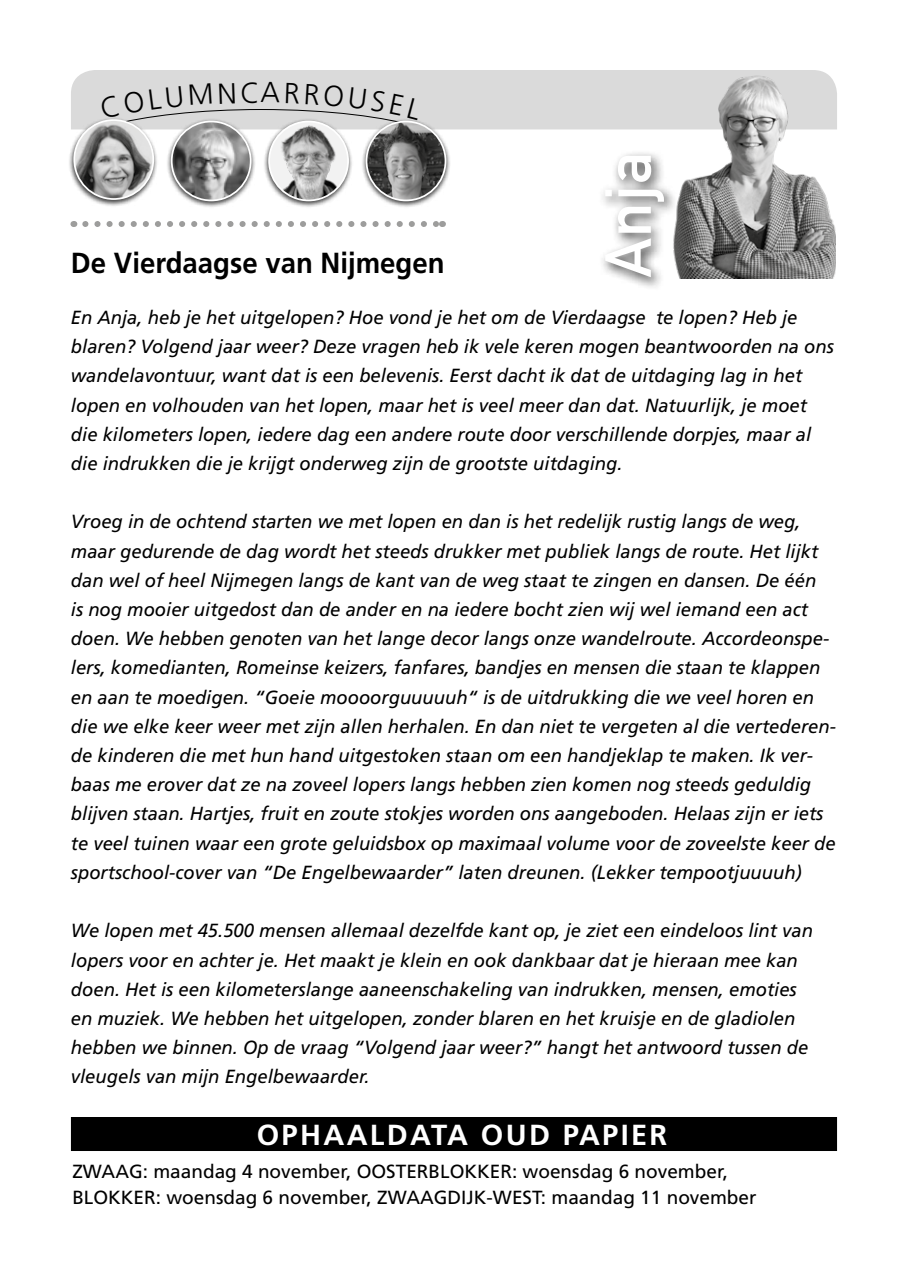
<style>
.page{position:relative;width:908px;height:1276px;background:#fff}
.page>*{position:absolute;margin:0;border:0;box-sizing:border-box;transform-origin:0 0}
.t1{font:700 64px "DIN Alternate";color:#fff}
.t2{font:700 29px "Frutiger";color:#000;scale:.95 1}
.t3{font:700 29px "Frutiger";letter-spacing:.08em;color:#fff}
.t4{font:300 29px "Frutiger";color:#000}
.t5{font:italic 19px/29.2px "Frutiger";color:#000}
.t6{font:19px/26px "Frutiger";color:#000}
</style>
<div class="page">
<div style="left:71px;top:1117px;width:765px;height:34px;background:#000"></div>
<div style="left:598px;top:149px;width:80px;height:142px;background:#000;opacity:.75"></div>
<div style="left:166px;top:118px;width:90px;height:90px;background:#000;opacity:.75"></div>
<img style="left:172px;top:121px;width:78px;height:79px;border-radius:39px">
<div style="left:171px;top:121px;width:80px;height:80px;border:2px solid #fff;border-radius:50%"></div>
<div style="left:263px;top:118px;width:90px;height:90px;background:#000;opacity:.75"></div>
<img style="left:269px;top:129px;width:79px;height:71px">
<div style="left:268px;top:121px;width:81px;height:80px;border:2px solid #fff;border-radius:50%"></div>
<img style="left:665px;top:129px;width:169px;height:150px">
<svg style="left:85px;top:221px;width:351px;height:6px"></svg>
<div style="left:68px;top:117px;width:90px;height:90px;background:#000;opacity:.75"></div>
<img style="left:74px;top:120px;width:79px;height:79px;border-radius:39px">
<div style="left:73px;top:119px;width:81px;height:81px;border:2px solid #fff;border-radius:50%"></div>
<div style="left:360px;top:118px;width:90px;height:90px;background:#000;opacity:.75"></div>
<img style="left:366px;top:121px;width:79px;height:79px;border-radius:39px">
<div style="left:365px;top:121px;width:81px;height:80px;border:2px solid #fff;border-radius:50%"></div>
<svg style="left:71px;top:70px;width:765px;height:59px"></svg>
<h2 class="t4" style="left:240px;top:76px;width:21px">C</h2>
<h1 class="t1" style="left:579px;top:277px;width:127px;rotate:-90deg">Anja</h1>
<h2 class="t2" style="left:71px;top:246px;width:395px">De Vierdaagse van Nijmegen</h2>
<p class="t5" style="left:71px;top:303px;width:764px">En Anja, heb je het uitgelopen? Hoe vond je het om de Vierdaagse te lopen? Heb je blaren? Volgend jaar weer? Deze vragen heb ik vele keren mogen beantwoorden na ons wandelavontuur, want dat is een belevenis. Eerst dacht ik dat de uitdaging lag in het lopen en volhouden van het lopen, maar het is veel meer dan dat. Natuurlijk, je moet die kilometers lopen, iedere dag een andere route door verschillende dorpjes, maar al die indrukken die je krijgt onderweg zijn de grootste uitdaging.</p>
<p class="t5" style="left:71px;top:507px;width:766px">Vroeg in de ochtend starten we met lopen en dan is het redelijk rustig langs de weg, maar gedurende de dag wordt het steeds drukker met publiek langs de route. Het lijkt dan wel of heel Nijmegen langs de kant van de weg staat te zingen en dansen. De één<br>is nog mooier uitgedost dan de ander en na iedere bocht zien wij wel iemand een act doen. We hebben genoten van het lange decor langs onze wandelroute. Accordeonspe&shy;lers, komedianten, Romeinse keizers, fanfares, bandjes en mensen die staan te klappen en aan te moedigen. “Goeie moooorguuuuuh“ is de uitdrukking die we veel horen en die we elke keer weer met zijn allen herhalen. En dan niet te vergeten al die vertederen&shy;de kinderen die met hun hand uitgestoken staan om een handjeklap te maken. Ik ver&shy;baas me erover dat ze na zoveel lopers langs hebben zien komen nog steeds geduldig blijven staan. Hartjes, fruit en zoute stokjes worden ons aangeboden. Helaas zijn er iets te veel tuinen waar een grote geluidsbox op maximaal volume voor de zoveelste keer de sportschool-cover van “De Engelbewaarder” laten dreunen. (Lekker tempootjuuuuh)</p>
<p class="t5" style="left:71px;top:916px;width:743px">We lopen met 45.500 mensen allemaal dezelfde kant op, je ziet een eindeloos lint van lopers voor en achter je. Het maakt je klein en ook dankbaar dat je hieraan mee kan doen. Het is een kilometerslange aaneenschakeling van indrukken, mensen, emoties en muziek. We hebben het uitgelopen, zonder blaren en het kruisje en de gladiolen hebben we binnen. Op de vraag “Volgend jaar weer?” hangt het antwoord tussen de vleugels van mijn Engelbewaarder.</p>
<h2 class="t3" style="left:256px;top:1118px;width:412px">OPHAALDATA OUD PAPIER</h2>
<p class="t6" style="left:72px;top:1158px;width:685px">ZWAAG: maandag 4 november, OOSTERBLOKKER: woensdag 6 november,<br>BLOKKER: woensdag 6 november, ZWAAGDIJK-WEST: maandag 11 november</p>
</div>
